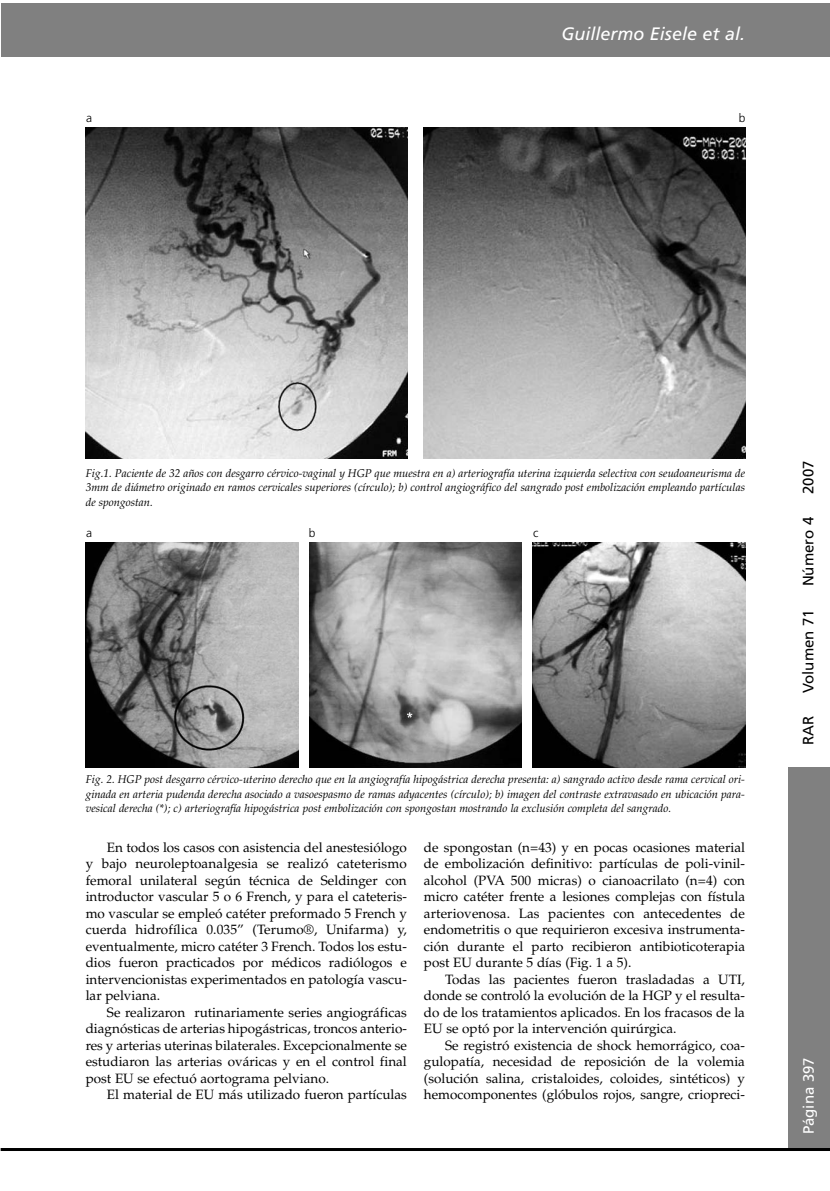
<style>
.page{position:relative;width:830px;height:1191px;background:#fff}
.page>*{position:absolute;margin:0;border:0;box-sizing:border-box;transform-origin:0 0}
.t1{font:italic 18px "Frutiger";color:#fff}
.t2{font:15px "Frutiger";color:#000}
.t3{font:15px "Frutiger";color:#fff}
.t4{font:13.5px/16.5px "Palatino";color:#000;text-align:justify}
.t5{font:300 12px "Frutiger";color:#000}
.t6{font:italic 11.25px/14.2px "Palatino";color:#000;text-align:justify}
</style>
<div class="page">
<div style="left:1px;top:3px;width:829px;height:53px;background:#808080"></div>
<div style="left:787px;top:766px;width:43px;height:383px;background:#808080"></div>
<hr style="left:1px;top:1147px;width:829px;height:3px;background:#000">
<img style="left:86px;top:127px;width:321px;height:332px">
<img style="left:423px;top:127px;width:322px;height:332px">
<img style="left:86px;top:542px;width:212px;height:225px">
<img style="left:309px;top:542px;width:213px;height:225px">
<img style="left:532px;top:542px;width:213px;height:225px">
<h1 class="t1" style="left:561px;top:26px;width:185px">Guillermo Eisele et al.</h1>
<p class="t5" style="left:86px;top:113px;width:7px">a</p>
<p class="t5" style="left:738px;top:113px;width:8px">b</p>
<p class="t6" style="left:86px;top:467px;width:661px">Fig.1. Paciente de 32 años con desgarro cérvico-vaginal y HGP que muestra en a) arteriografía uterina izquierda selectiva con seudoaneurisma de 3mm de diámetro originado en ramos cervicales superiores (círculo); b) control angiográfico del sangrado post embolización empleando partículas de spongostan.</p>
<p class="t5" style="left:86px;top:528px;width:7px">a</p>
<p class="t5" style="left:309px;top:528px;width:8px">b</p>
<p class="t5" style="left:533px;top:528px;width:7px">c</p>
<p class="t6" style="left:86px;top:773px;width:661px">Fig. 2. HGP post desgarro cérvico-uterino derecho que en la angiografía hipogástrica derecha presenta: a) sangrado activo desde rama cervical ori&shy;ginada en arteria pudenda derecha asociado a vasoespasmo de ramas adyacentes (círculo); b) imagen del contraste extravasado en ubicación para&shy;vesical derecha (*); c) arteriografía hipogástrica post embolización con spongostan mostrando la exclusión completa del sangrado.</p>
<p class="t4" style="left:86px;top:840px;width:323px;text-indent:21px">En todos los casos con asistencia del anestesiólogo y bajo neuroleptoanalgesia se realizó cateterismo femoral unilateral según técnica de Seldinger con introductor vascular 5 o 6 French, y para el cateteris&shy;mo vascular se empleó catéter preformado 5 French y cuerda hidrofílica 0.035” (Terumo®, Unifarma) y, eventualmente, micro catéter 3 French. Todos los estu&shy;dios fueron practicados por médicos radiólogos e intervencionistas experimentados en patología vascu&shy;lar pelviana.</p>
<p class="t4" style="left:86px;top:1005px;width:323px;text-indent:21px">Se realizaron rutinariamente series angiográficas diagnósticas de arterias hipogástricas, troncos anterio&shy;res y arterias uterinas bilaterales. Excepcionalmente se estudiaron las arterias ováricas y en el control final post EU se efectuó aortograma pelviano.</p>
<p class="t4" style="left:107px;top:1087px;width:301px">El material de EU más utilizado fueron partículas</p>
<p class="t4" style="left:424px;top:840px;width:323px">de spongostan (n=43) y en pocas ocasiones material de embolización definitivo: partículas de poli-vinil&shy;alcohol (PVA 500 micras) o cianoacrilato (n=4) con micro catéter frente a lesiones complejas con fístula arteriovenosa. Las pacientes con antecedentes de endometritis o que requirieron excesiva instrumenta&shy;ción durante el parto recibieron antibioticoterapia post EU durante 5 días (Fig. 1 a 5).</p>
<p class="t4" style="left:424px;top:972px;width:323px;text-indent:21px">Todas las pacientes fueron trasladadas a UTI, donde se controló la evolución de la HGP y el resulta&shy;do de los tratamientos aplicados. En los fracasos de la EU se optó por la intervención quirúrgica.</p>
<p class="t4" style="left:424px;top:1038px;width:323px;text-indent:21px">Se registró existencia de shock hemorrágico, coa&shy;gulopatía, necesidad de reposición de la volemia (solución salina, cristaloides, coloides, sintéticos) y hemocomponentes (glóbulos rojos, sangre, criopreci-</p>
<p class="t2" style="left:802px;top:494px;width:35px;rotate:-90deg">2007</p>
<p class="t2" style="left:802px;top:586px;width:71px;rotate:-90deg">Número 4</p>
<p class="t2" style="left:802px;top:693px;width:85px;rotate:-90deg">Volumen 71</p>
<p class="t2" style="left:802px;top:745px;width:31px;rotate:-90deg">RAR</p>
<p class="t3" style="left:802px;top:1134px;width:79px;rotate:-90deg">Página 397</p>
</div>
